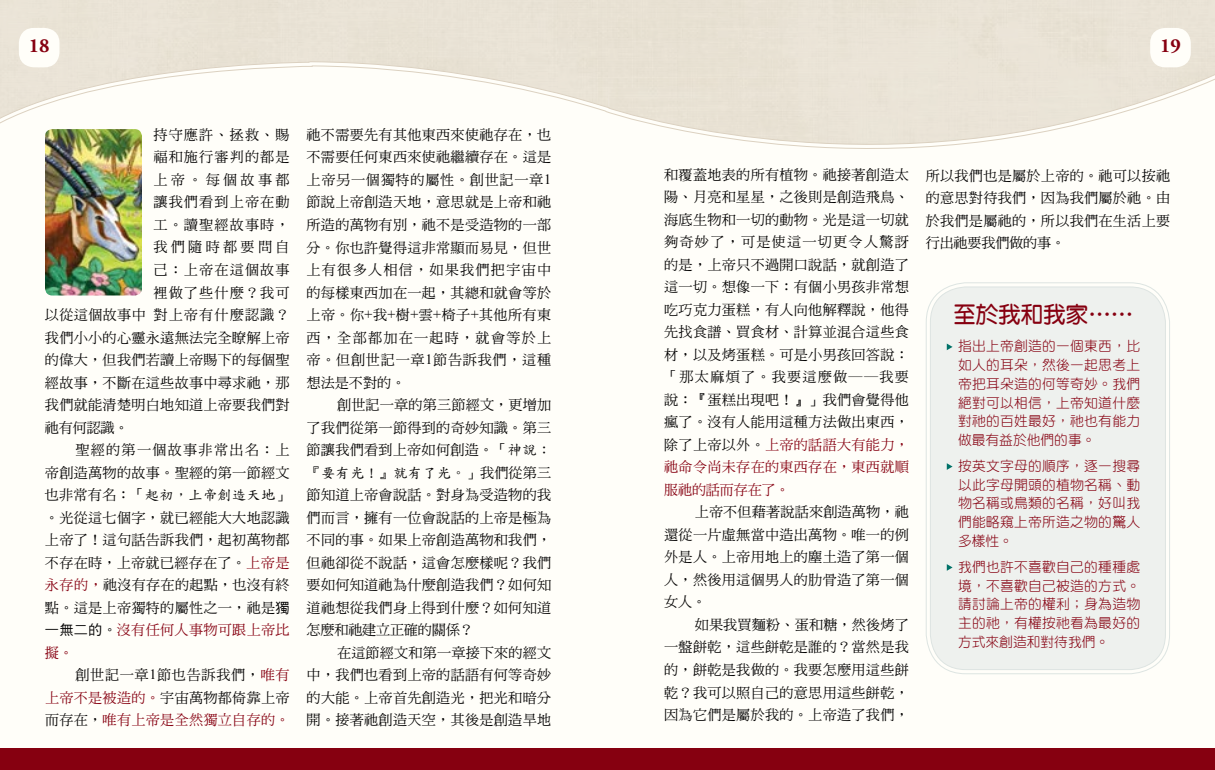
<style>
.page{position:relative;width:1215px;height:770px;background:#fff}
.page>*{position:absolute;margin:0;border:0;box-sizing:border-box;transform-origin:0 0}
.t1{font:22.5px "DF Yuan W7 WIN BF";color:#860010}
.t2{font:700 20px "Adobe Garamond Pro";color:#860010}
.t3{font:14.12px/22.5px "DF Ming W5 WIN BF";letter-spacing:.02em;color:#000;text-align:justify}
.t4{font:14.12px "DF Ming W5 WIN BF";letter-spacing:.08em;color:#000}
.t5{font:14.12px "DF Biao Kai W5 WIN BF";letter-spacing:.025em;color:#000}
.t6{font:14.12px "DF Ming W5 WIN BF";letter-spacing:.09em;color:#000}
.t7{font:14.12px "DF Ming W5 WIN BF";letter-spacing:.235em;color:#000}
.t8{font:13.75px/18.8px "DF Yuan W3 WIN BF";letter-spacing:.02em;color:#860010;text-align:justify}
.s1{font-family:"DF Ming W5 WIN BF"}
.s2{color:#860010}
.s3{font-family:"DF Hei W5 WIN BF"}
.s4{font-family:"Times New Roman"}
.s5{font-family:"DF Biao Kai W5 WIN BF"}
</style>
<div class="page">
<div style="left:0;top:0;width:1215px;height:769px;background:#fffef9"></div>
<div style="left:0;top:748px;width:1215px;height:21px;background:#860010"></div>
<svg style="left:0;top:0;width:1215px;height:149px"></svg>
<div style="left:19px;top:28px;width:40px;height:39px;background:#fffef9;border-radius:15px"></div>
<img style="left:45px;top:129px;width:97px;height:166px">
<div style="left:1150px;top:28px;width:41px;height:39px;background:#fffef9;border-radius:15px"></div>
<div style="left:930px;top:287px;width:235px;height:382px;background:#eef1ee;border-radius:36px"></div>
<div style="left:926px;top:282px;width:244px;height:392px;border:1px solid #c6d3d2;border-radius:40px"></div>
<div style="left:930px;top:286px;width:236px;height:384px;border:1px solid #c6d3d2;border-radius:36px"></div>
<svg style="left:947px;top:343px;width:6px;height:7px"></svg>
<svg style="left:947px;top:463px;width:6px;height:7px"></svg>
<svg style="left:947px;top:564px;width:6px;height:6px"></svg>
<h2 class="t2" style="left:29px;top:34px;width:22px">18</h2>
<p class="t3" style="left:153px;top:123px;width:138px">持守應許、拯救、賜</p>
<p class="t4" style="left:153px;top:150px;width:138px">福和施行審判的都是</p>
<p class="t3" style="left:153px;top:168px;width:138px">上帝。每個故事都</p>
<p class="t4" style="left:153px;top:195px;width:138px">讓我們看到上帝在動</p>
<p class="t3" style="left:153px;top:213px;width:138px">工。讀聖經故事時，</p>
<p class="t7" style="left:153px;top:240px;width:138px">我們隨時都要問自</p>
<p class="t4" style="left:153px;top:263px;width:138px">己：上帝在這個故事</p>
<p class="t4" style="left:153px;top:285px;width:138px">裡做了些什麼？我可</p>
<p class="t4" style="left:45px;top:308px;width:246px">以從這個故事中對上帝有什麼認識？</p>
<p class="t3" style="left:45px;top:326px;width:246px">我們小小的心靈永遠無法完全瞭解上帝</p>
<p class="t3" style="left:45px;top:348px;width:246px">的偉大，但我們若讀上帝賜下的每個聖</p>
<p class="t3" style="left:45px;top:371px;width:246px">經故事，不斷在這些故事中尋求祂，那</p>
<p class="t3" style="left:45px;top:393px;width:246px">我們就能清楚明白地知道上帝要我們對</p>
<p class="t3" style="left:45px;top:416px;width:85px">祂有何認識。</p>
<p class="t6" style="left:75px;top:443px;width:216px">聖經的第一個故事非常出名：上</p>
<p class="t3" style="left:45px;top:461px;width:246px">帝創造萬物的故事。聖經的第一節經文</p>
<p class="t5" style="left:45px;top:488px;width:246px"><span class="s1">也非常有名：「</span>起初，上帝創造天地<span class="s1">」</span></p>
<p class="t3" style="left:45px;top:506px;width:246px">。光從這七個字，就已經能大大地認識上帝了！這句話告訴我們，起初萬物都不存在時，上帝就已經存在了。<span class="s2">上帝是永存的，</span>祂沒有存在的起點，也沒有終點。這是上帝獨特的屬性之一，祂是<span class="s3">獨一無二的</span>。<span class="s2">沒有任何人事物可跟上帝比擬。</span></p>
<p class="t3" style="left:45px;top:663px;width:246px;text-indent:30px">創世記一章<span class="s4">1</span>節也告訴我們，<span class="s2">唯有上帝不是被造的。</span>宇宙萬物都倚靠上帝而存在，<span class="s2">唯有上帝是全然獨立自存的。</span></p>
<p class="t3" style="left:307px;top:123px;width:246px">祂不需要先有其他東西來使祂存在，也不需要任何東西來使祂繼續存在。這是上帝另一個獨特的屬性。創世記一章<span class="s4">1</span>節說上帝創造天地，意思就是上帝和祂所造的萬物有別，祂不是受造物的一部分。你也許覺得這非常顯而易見，但世上有很多人相信，如果我們把宇宙中的每樣東西加在一起，其總和就會等於上帝。你<span class="s4">+</span>我<span class="s4">+</span>樹<span class="s4">+</span>雲<span class="s4">+</span>椅子<span class="s4">+</span>其他所有東西，全部都加在一起時，就會等於上帝。但創世記一章<span class="s4">1</span>節告訴我們，這種想法是不對的。</p>
<p class="t3" style="left:307px;top:393px;width:246px;text-indent:30px">創世記一章的第三節經文，更增加了我們從第一節得到的奇妙知識。第三節讓我們看到上帝如何創造。「<span class="s5">神說：</span></p>
<p class="t5" style="left:307px;top:465px;width:246px">『要有光！』就有了光。<span class="s1">」我們從第三</span></p>
<p class="t3" style="left:307px;top:483px;width:246px">節知道上帝會說話。對身為受造物的我們而言，擁有一位會說話的上帝是極為不同的事。如果上帝創造萬物和我們，但祂卻從不說話，這會怎麼樣呢？我們要如何知道祂為什麼創造我們？如何知道祂想從我們身上得到什麼？如何知道怎麼和祂建立正確的關係？</p>
<p class="t3" style="left:307px;top:641px;width:246px;text-indent:30px">在這節經文和第一章接下來的經文中，我們也看到上帝的話語有何等奇妙的大能。上帝首先創造光，把光和暗分開。接著祂創造天空，其後是創造旱地</p>
<h2 class="t2" style="left:1160px;top:34px;width:22px">19</h2>
<p class="t3" style="left:664px;top:163px;width:246px">和覆蓋地表的所有植物。祂接著創造太陽、月亮和星星，之後則是創造飛鳥、海底生物和一切的動物。光是這一切就夠奇妙了，可是使這一切更令人驚訝的是，上帝只不過開口說話，就創造了這一切。想像一下：有個小男孩非常想吃巧克力蛋糕，有人向他解釋說，他得先找食譜、買食材、計算並混合這些食材，以及烤蛋糕。可是小男孩回答說：「那太麻煩了。我要這麼做――我要說：『蛋糕出現吧！』」我們會覺得他瘋了。沒有人能用這種方法做出東西，除了上帝以外。<span class="s2">上帝的話語大有能力，祂命令尚未存在的東西存在，東西就順服祂的話而存在了。</span></p>
<p class="t3" style="left:664px;top:501px;width:246px;text-indent:30px">上帝不但藉著說話來創造萬物，祂還從一片虛無當中造出萬物。唯一的例外是人。上帝用地上的塵土造了第一個人，然後用這個男人的肋骨造了第一個女人。</p>
<p class="t3" style="left:664px;top:613px;width:246px;text-indent:30px">如果我買麵粉、蛋和糖，然後烤了一盤餅乾，這些餅乾是誰的？當然是我的，餅乾是我做的。我要怎麼用這些餅乾？我可以照自己的意思用這些餅乾，因為它們是屬於我的。上帝造了我們，</p>
<p class="t3" style="left:926px;top:164px;width:246px">所以我們也是屬於上帝的。祂可以按祂的意思對待我們，因為我們屬於祂。由於我們是屬祂的，所以我們在生活上要行出祂要我們做的事。</p>
<h1 class="t1" style="left:953px;top:303px;width:181px">至於我和我家……</h1>
<p class="t8" style="left:958px;top:337px;width:184px">指出上帝創造的一個東西，比如人的耳朵，然後一起思考上帝把耳朵造的何等奇妙。我們絕對可以相信，上帝知道什麼對祂的百姓最好，祂也有能力做最有益於他們的事。</p>
<p class="t8" style="left:958px;top:456px;width:184px">按英文字母的順序，逐一搜尋以此字母開頭的植物名稱、動物名稱或鳥類的名稱，好叫我們能略窺上帝所造之物的驚人多樣性。</p>
<p class="t8" style="left:958px;top:557px;width:184px">我們也許不喜歡自己的種種處境，不喜歡自己被造的方式。請討論上帝的權利；身為造物主的祂，有權按祂看為最好的方式來創造和對待我們。</p>
</div>
